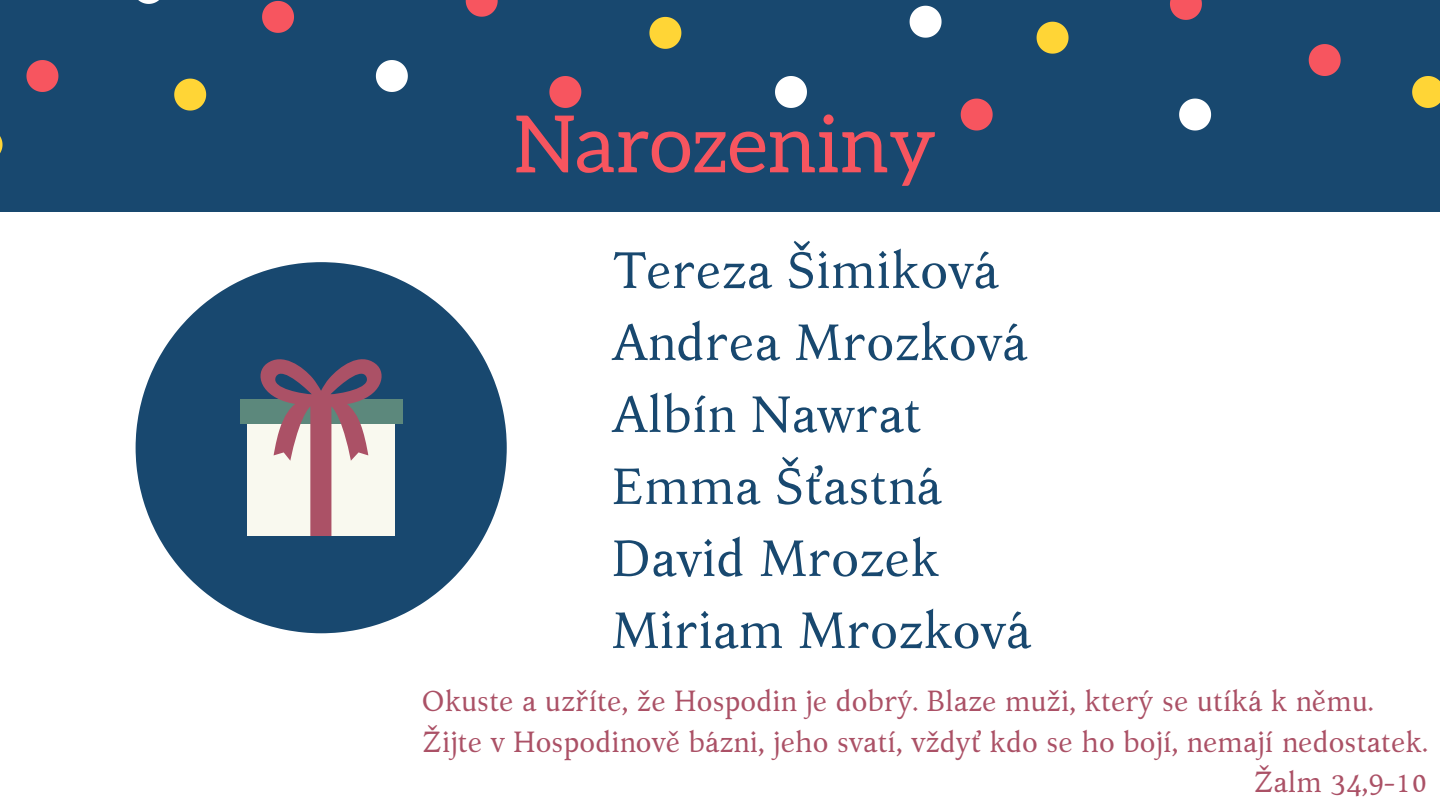
<style>
.page{position:relative;width:1440px;height:810px;background:#fff}
.page>*{position:absolute;margin:0;border:0;box-sizing:border-box;transform-origin:0 0}
.t1{font:79.2px "Aleo";color:#f7555f}
.t2{font:51.5px/72px "Kelvinch";color:#18486f}
.t3{font:29px "Kelvinch";color:#ab5166}
</style>
<div class="page">
<div style="left:0;top:0;width:1440px;height:211px;background:#18486f"></div>
<svg style="left:775px;top:76px;width:32px;height:32px"></svg>
<svg style="left:910px;top:6px;width:32px;height:32px"></svg>
<svg style="left:1179px;top:99px;width:32px;height:32px"></svg>
<svg style="left:376px;top:60px;width:32px;height:32px"></svg>
<svg style="left:138px;top:0;width:21px;height:4px"></svg>
<svg style="left:1037px;top:22px;width:32px;height:32px"></svg>
<svg style="left:174px;top:79px;width:32px;height:32px"></svg>
<svg style="left:0;top:136px;width:3px;height:17px"></svg>
<svg style="left:649px;top:17px;width:32px;height:32px"></svg>
<svg style="left:1412px;top:76px;width:28px;height:32px"></svg>
<svg style="left:466px;top:0;width:32px;height:17px"></svg>
<svg style="left:549px;top:76px;width:32px;height:32px"></svg>
<svg style="left:26px;top:60px;width:32px;height:32px"></svg>
<svg style="left:961px;top:99px;width:32px;height:32px"></svg>
<svg style="left:262px;top:1px;width:32px;height:32px"></svg>
<svg style="left:1170px;top:0;width:32px;height:20px"></svg>
<svg style="left:1309px;top:44px;width:32px;height:32px"></svg>
<svg style="left:136px;top:262px;width:371px;height:371px;fill:#18486f"></svg>
<div style="left:247px;top:410px;width:148px;height:126px;background:#f9f9ef"></div>
<div style="left:240px;top:400px;width:162px;height:24px;background:#5c887c"></div>
<svg style="left:254px;top:360px;width:134px;height:176px"></svg>
<h1 class="t1" style="left:514px;top:100px;width:424px">Narozeniny</h1>
<h2 class="t2" style="left:612px;top:234px;width:421px">Tereza Šimiková<br>Andrea Mrozková<br>Albín Nawrat<br>Emma Šťastná<br>David Mrozek<br>Miriam Mrozková</h2>
<p class="t3" style="left:423px;top:680px;width:953px">Okuste a uzříte, že Hospodin je dobrý. Blaze muži, který se utíká k němu.</p>
<p class="t3" style="left:423px;top:720px;width:1007px">Žijte v Hospodinově bázni, jeho svatí, vždyť kdo se ho bojí, nemají nedostatek.</p>
<p class="t3" style="left:1254px;top:761px;width:174px">Žalm 34,9-10</p>
</div>
